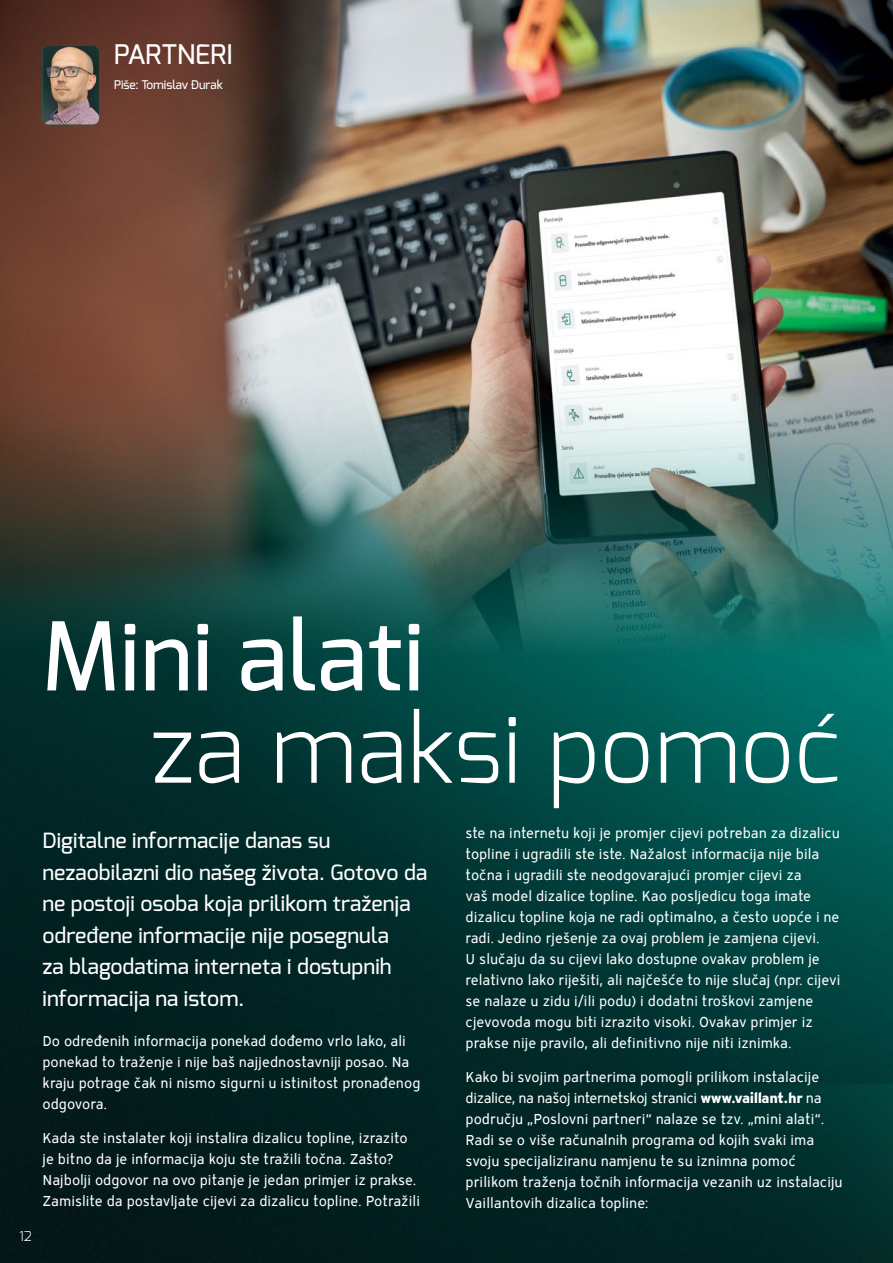
<style>
.page{position:relative;width:893px;height:1263px;background:#fff}
.page>*{position:absolute;margin:0;border:0;box-sizing:border-box;transform-origin:0 0}
.t1{font:300 94.5px "Exo";letter-spacing:.01em;color:#fff}
.t2{font:500 94.5px "Exo";letter-spacing:.01em;color:#fff}
.t3{font:500 27px "Exo";letter-spacing:-.005em;color:#fff}
.t4{font:500 21px/31.5px "Exo";letter-spacing:.005em;color:#fff}
.t5{font:14.25px/21px "Vaillant 13 Book ETID";color:#fff}
.t6{font:300 13.5px "Exo";color:#fff}
.t7{font:500 12px "Exo";letter-spacing:-.005em;color:#fff}
.s1{font-family:"Vaillant 13 Heavy TID"}
</style>
<div class="page">
<img style="left:0;top:655px;width:893px;height:608px">
<img style="left:0;top:0;width:893px;height:655px">
<img style="left:43px;top:46px;width:56px;height:78px">
<h2 class="t3" style="left:114px;top:37px;width:120px">PARTNERI</h2>
<p class="t7" style="left:114px;top:77px;width:110px">Piše: Tomislav Đurak</p>
<p class="t6" style="left:19px;top:1227px;width:14px">12</p>
<h1 class="t2" style="left:43px;top:596px;width:383px">Mini alati</h1>
<h1 class="t1" style="left:151px;top:688px;width:692px">za maksi pomoć</h1>
<h3 class="t4" style="left:43px;top:825px;width:386px">Digitalne informacije danas su nezaobilazni dio našeg života. Gotovo da ne postoji osoba koja prilikom traženja određene informacije nije posegnula<br>za blagodatima interneta i dostupnih informacija na istom.</h3>
<p class="t5" style="left:43px;top:1030px;width:380px">Do određenih informacija ponekad dođemo vrlo lako, ali ponekad to traženje i nije baš najjednostavniji posao. Na kraju potrage čak ni nismo sigurni u istinitost pronađenog odgovora.</p>
<p class="t5" style="left:43px;top:1127px;width:379px">Kada ste instalater koji instalira dizalicu topline, izrazito je bitno da je informacija koju ste tražili točna. Zašto?<br>Najbolji odgovor na ovo pitanje je jedan primjer iz prakse.<br>Zamislite da postavljate cijevi za dizalicu topline. Potražili</p>
<p class="t5" style="left:466px;top:823px;width:376px">ste na internetu koji je promjer cijevi potreban za dizalicu topline i ugradili ste iste. Nažalost informacija nije bila točna i ugradili ste neodgovarajući promjer cijevi za<br>vaš model dizalice topline. Kao posljedicu toga imate dizalicu topline koja ne radi optimalno, a često uopće i ne radi. Jedino rješenje za ovaj problem je zamjena cijevi.<br>U slučaju da su cijevi lako dostupne ovakav problem je relativno lako riješiti, ali najčešće to nije slučaj (npr. cijevi se nalaze u zidu i/ili podu) i dodatni troškovi zamjene cjevovoda mogu biti izrazito visoki. Ovakav primjer iz prakse nije pravilo, ali definitivno nije niti iznimka.</p>
<p class="t5" style="left:466px;top:1066px;width:379px">Kako bi svojim partnerima pomogli prilikom instalacije dizalice, na našoj internetskoj stranici <span class="s1">www.vaillant.hr</span> na području „Poslovni partneri“ nalaze se tzv. „mini alati“.<br>Radi se o više računalnih programa od kojih svaki ima svoju specijaliziranu namjenu te su iznimna pomoć prilikom traženja točnih informacija vezanih uz instalaciju Vaillantovih dizalica topline:</p>
</div>
